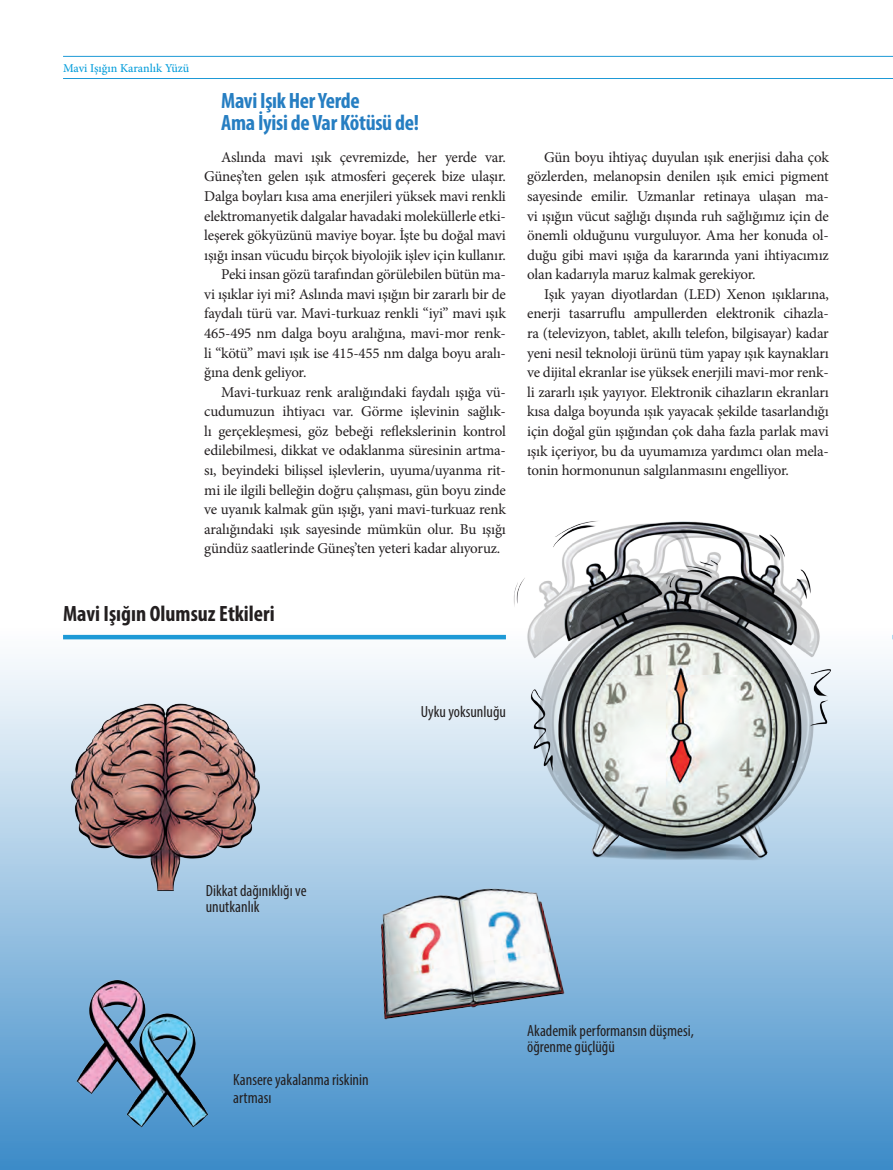
<style>
.page{position:relative;width:893px;height:1170px;background:#fff}
.page>*{position:absolute;margin:0;border:0;box-sizing:border-box;transform-origin:0 0}
.t1{font:700 condensed 22.2px/22.2px "Myriad Pro";letter-spacing:-.015em;color:#267ec2}
.t2{font:700 condensed 22.2px "Myriad Pro";color:#231f20}
.t3{font:condensed 16.2px/16.2px "Myriad Pro";color:#231f20}
.t4{font:15px/19.5px "Minion Pro";letter-spacing:-.015em;color:#231f20;text-align:justify}
.t5{font:500 12px "Minion Pro";color:#069edb}
</style>
<div class="page">
<div style="left:0;top:571px;width:892px;height:598px;background:linear-gradient(to bottom,#fff,#418ec9)"></div>
<hr style="left:63px;top:78px;width:829px;height:1px;background:#1d99d6">
<hr style="left:63px;top:56px;width:829px;height:1px;background:#1d99d6">
<div style="left:63px;top:634px;width:443px;height:5px;background:#1d99d6"></div>
<img style="left:50px;top:665px;width:231px;height:231px">
<img style="left:317px;top:804px;width:293px;height:255px">
<img style="left:481px;top:521px;width:410px;height:379px">
<img style="left:56px;top:957px;width:226px;height:186px">
<p class="t5" style="left:63px;top:60px;width:128px">Mavi Işığın Karanlık Yüzü</p>
<h1 class="t1" style="left:221px;top:89px;width:199px">Mavi Işık Her Yerde<br>Ama İyisi de Var Kötüsü de!</h1>
<p class="t4" style="left:221px;top:147px;width:286px">Aslında mavi ışık çevremizde, her yerde var.</p>
<p class="t4" style="left:204px;top:167px;width:303px">Güneş’ten gelen ışık atmosferi geçerek bize ulaşır.</p>
<p class="t4" style="left:204px;top:186px;width:303px">Dalga boyları kısa ama enerjileri yüksek mavi renkli</p>
<p class="t4" style="left:204px;top:206px;width:303px">elektromanyetik dalgalar havadaki moleküllerle etki-</p>
<p class="t4" style="left:204px;top:225px;width:303px">leşerek gökyüzünü maviye boyar. İşte bu doğal mavi</p>
<p class="t4" style="left:204px;top:245px;width:303px">ışığı insan vücudu birçok biyolojik işlev için kullanır.</p>
<p class="t4" style="left:221px;top:265px;width:286px">Peki insan gözü tarafından görülebilen bütün ma-</p>
<p class="t4" style="left:204px;top:284px;width:303px">vi ışıklar iyi mi? Aslında mavi ışığın bir zararlı bir de</p>
<p class="t4" style="left:204px;top:304px;width:303px">faydalı türü var. Mavi-turkuaz renkli “iyi” mavi ışık</p>
<p class="t4" style="left:204px;top:323px;width:303px">465-495 nm dalga boyu aralığına, mavi-mor renk-</p>
<p class="t4" style="left:204px;top:343px;width:303px">li “kötü” mavi ışık ise 415-455 nm dalga boyu aralı-</p>
<p class="t4" style="left:204px;top:362px;width:104px">ğına denk geliyor.</p>
<p class="t4" style="left:221px;top:382px;width:286px">Mavi-turkuaz renk aralığındaki faydalı ışığa vü-</p>
<p class="t4" style="left:204px;top:402px;width:303px">cudumuzun ihtiyacı var. Görme işlevinin sağlık-</p>
<p class="t4" style="left:204px;top:421px;width:303px">lı gerçekleşmesi, göz bebeği reflekslerinin kontrol</p>
<p class="t4" style="left:204px;top:441px;width:303px">edilebilmesi, dikkat ve odaklanma süresinin artma-</p>
<p class="t4" style="left:204px;top:460px;width:303px">sı, beyindeki bilişsel işlevlerin, uyuma/uyanma rit-</p>
<p class="t4" style="left:204px;top:480px;width:303px">mi ile ilgili belleğin doğru çalışması, gün boyu zinde</p>
<p class="t4" style="left:204px;top:499px;width:303px">ve uyanık kalmak gün ışığı, yani mavi-turkuaz renk</p>
<p class="t4" style="left:204px;top:519px;width:303px">aralığındaki ışık sayesinde mümkün olur. Bu ışığı</p>
<p class="t4" style="left:204px;top:538px;width:297px">gündüz saatlerinde Güneş’ten yeteri kadar alıyoruz.</p>
<h1 class="t2" style="left:63px;top:599px;width:213px">Mavi Işığın Olumsuz Etkileri</h1>
<p class="t4" style="left:527px;top:147px;width:303px;text-indent:17px">Gün boyu ihtiyaç duyulan ışık enerjisi daha çok gözlerden, melanopsin denilen ışık emici pigment sayesinde emilir. Uzmanlar retinaya ulaşan ma&shy;vi ışığın vücut sağlığı dışında ruh sağlığımız için de önemli olduğunu vurguluyor. Ama her konuda ol&shy;duğu gibi mavi ışığa da kararında yani ihtiyacımız olan kadarıyla maruz kalmak gerekiyor.</p>
<p class="t4" style="left:527px;top:284px;width:303px;text-indent:17px">Işık yayan diyotlardan (LED) Xenon ışıklarına, enerji tasarruflu ampullerden elektronik cihazla&shy;ra (televizyon, tablet, akıllı telefon, bilgisayar) kadar yeni nesil teknoloji ürünü tüm yapay ışık kaynakları ve dijital ekranlar ise yüksek enerjili mavi-mor renk&shy;li zararlı ışık yayıyor. Elektronik cihazların ekranları kısa dalga boyunda ışık yayacak şekilde tasarlandığı için doğal gün ışığından çok daha fazla parlak mavi ışık içeriyor, bu da uyumamıza yardımcı olan mela&shy;tonin hormonunun salgılanmasını engelliyor.</p>
<p class="t3" style="left:421px;top:702px;width:87px">Uyku yoksunluğu</p>
<p class="t3" style="left:206px;top:881px;width:102px">Dikkat dağınıklığı ve unutkanlık</p>
<p class="t3" style="left:233px;top:1070px;width:137px;line-height:18px">Kansere yakalanma riskinin artması</p>
<p class="t3" style="left:527px;top:1021px;width:168px">Akademik performansın düşmesi, öğrenme güçlüğü</p>
</div>
